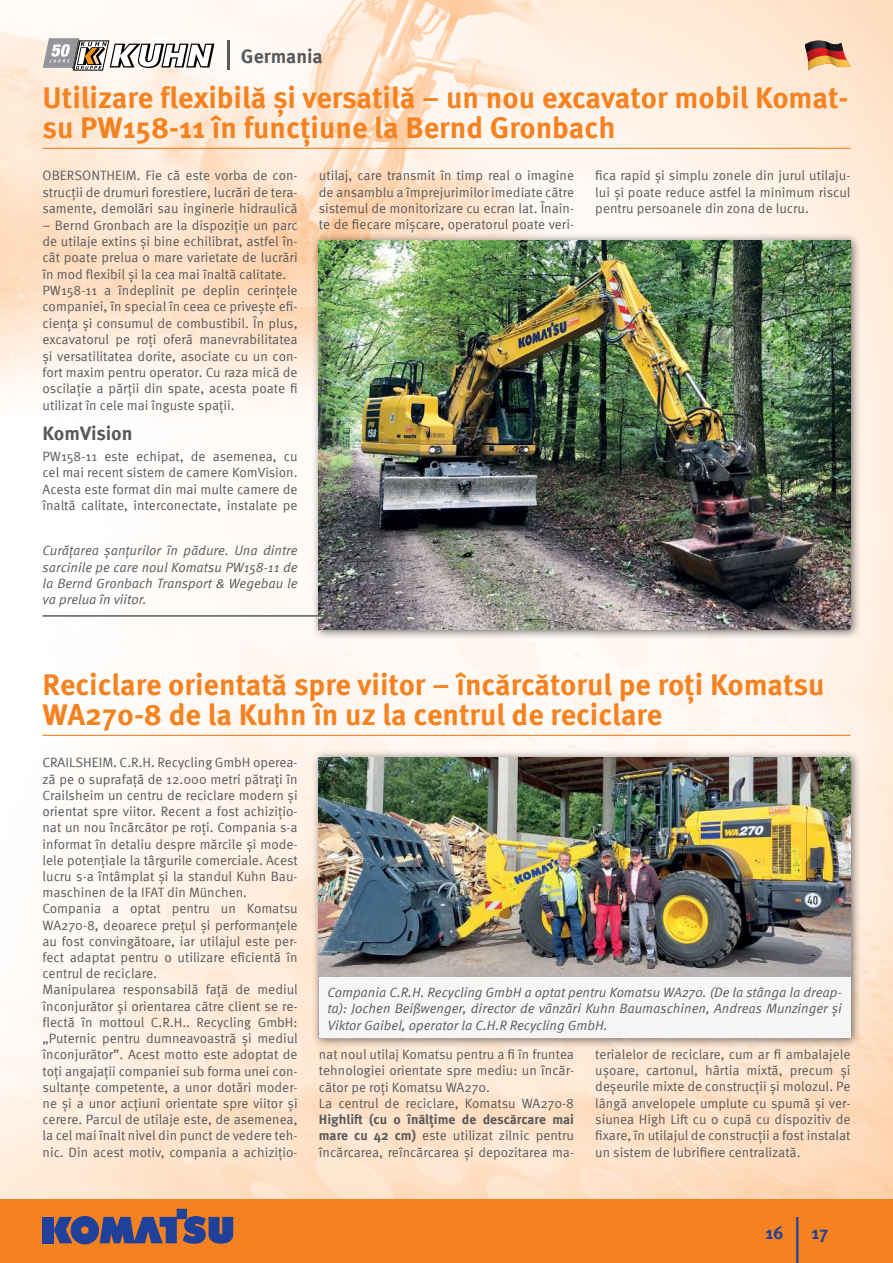
<style>
.page{position:relative;width:893px;height:1263px;background:#fff}
.page>*{position:absolute;margin:0;border:0;box-sizing:border-box;transform-origin:0 0}
.t1{font:700 30px/30px "Meta Pro";color:#f58220}
.t2{font:700 19.5px "Meta Pro";color:#58595b}
.t3{font:700 18px "Meta Pro";color:#21409a}
.t4{font:13.5px/16.2px "Meta Pro";color:#58595b;text-align:justify}
.t5{font:italic 13.5px/16.4px "Meta Pro";color:#58595b;text-align:justify}
.s1{font-weight:700}
</style>
<div class="page">
<img style="left:0;top:0;width:893px;height:1199px">
<div style="left:0;top:1199px;width:893px;height:64px;background:#f58220"></div>
<div style="left:43px;top:1217px;width:11px;height:26px;background:#21409a"></div>
<svg style="left:54px;top:1209px;width:179px;height:36px"></svg>
<hr style="left:796px;top:1217px;width:2px;height:46px;background:#21409a">
<hr style="left:43px;top:148px;width:807px;height:1px;background:#f58220">
<hr style="left:43px;top:735px;width:807px;height:1px;background:#f58220">
<div style="left:311px;top:232px;width:550px;height:408px;background:#000;opacity:.6"></div>
<img style="left:319px;top:240px;width:531px;height:389px">
<div style="left:311px;top:749px;width:550px;height:299px;background:#000;opacity:.6"></div>
<img style="left:319px;top:757px;width:531px;height:221px">
<hr style="left:43px;top:615px;width:294px;height:2px;background:#58595b">
<svg style="left:334px;top:613px;width:6px;height:6px"></svg>
<div style="left:319px;top:978px;width:531px;height:60px;background:#f7f6f6"></div>
<hr style="left:227px;top:41px;width:2px;height:29px;background:#58595b">
<svg style="left:43px;top:38px;width:171px;height:32px"></svg>
<img style="left:805px;top:41px;width:45px;height:29px">
<img style="left:805px;top:41px;width:38px;height:11px">
<img style="left:808px;top:56px;width:42px;height:14px">
<h2 class="t2" style="left:241px;top:41px;width:83px">Germania</h2>
<h1 class="t1" style="left:43px;top:81px;width:807px">Utilizare flexibilă și versatilă – un nou excavator mobil Komat&shy;su PW158-11 în funcțiune la Bernd Gronbach</h1>
<p class="t4" style="left:43px;top:167px;width:257px">OBERSONTHEIM. Fie că este vorba de con&shy;strucții de drumuri forestiere, lucrări de tera&shy;samente, demolări sau inginerie hidraulică</p>
<p class="t4" style="left:43px;top:216px;width:257px;text-align:left">– Bernd Gronbach are la dispoziție un parc de utilaje extins și bine echilibrat, astfel în&shy;cât poate prelua o mare varietate de lucrări în mod flexibil și la cea mai înaltă calitate.<br>PW158-11 a îndeplinit pe deplin cerințele companiei, în special în ceea ce privește efi&shy;ciența și consumul de combustibil. În plus, excavatorul pe roți oferă manevrabilitatea și versatilitatea dorite, asociate cu un con&shy;fort maxim pentru operator. Cu raza mică de oscilație a părții din spate, acesta poate fi utilizat în cele mai înguste spații.</p>
<h2 class="t2" style="left:43px;top:418px;width:92px">KomVision</h2>
<p class="t4" style="left:43px;top:447px;width:257px">PW158-11 este echipat, de asemenea, cu cel mai recent sistem de camere KomVision.<br>Acesta este format din mai multe camere de înaltă calitate, interconectate, instalate pe</p>
<p class="t5" style="left:43px;top:542px;width:257px">Curățarea șanțurilor în pădure. Una dintre sarcinile pe care noul Komatsu PW158-11 de la Bernd Gronbach Transport &amp; Wegebau le va prelua în viitor.</p>
<p class="t4" style="left:319px;top:167px;width:257px">utilaj, care transmit în timp real o imagine de ansamblu a împrejurimilor imediate către sistemul de monitorizare cu ecran lat. Înain&shy;te de fiecare mișcare, operatorul poate veri-</p>
<p class="t4" style="left:595px;top:167px;width:257px">fica rapid și simplu zonele din jurul utilaju&shy;lui și poate reduce astfel la minimum riscul pentru persoanele din zona de lucru.</p>
<h1 class="t1" style="left:43px;top:668px;width:783px">Reciclare orientată spre viitor – încărcătorul pe roți Komatsu<br>WA270-8 de la Kuhn în uz la centrul de reciclare</h1>
<p class="t4" style="left:43px;top:754px;width:257px;text-align:left">CRAILSHEIM. C.R.H. Recycling GmbH operea&shy;ză pe o suprafață de 12.000 metri pătrați în Crailsheim un centru de reciclare modern și orientat spre viitor. Recent a fost achizițio&shy;nat un nou încărcător pe roți. Compania s-a informat în detaliu despre mărcile și mode&shy;lele potențiale la târgurile comerciale. Acest lucru s-a întâmplat și la standul Kuhn Bau&shy;maschinen de la IFAT din München.<br>Compania a optat pentru un Komatsu WA270-8, deoarece prețul și performanțele au fost convingătoare, iar utilajul este per&shy;fect adaptat pentru o utilizare eficientă în centrul de reciclare.<br>Manipularea responsabilă față de mediul înconjurător și orientarea către client se re&shy;flectă în mottoul C.R.H.. Recycling GmbH: „Puternic pentru dumneavoastră și mediul înconjurător”. Acest motto este adoptat de toți angajații companiei sub forma unei con&shy;sultanțe competente, a unor dotări moder&shy;ne și a unor acțiuni orientate spre viitor și cerere. Parcul de utilaje este, de asemenea, la cel mai înalt nivel din punct de vedere teh&shy;nic. Din acest motiv, compania a achizițio-</p>
<p class="t5" style="left:327px;top:983px;width:516px">Compania C.R.H. Recycling GmbH a optat pentru Komatsu WA270. (De la stânga la dreap&shy;ta): Jochen Beißwenger, director de vânzări Kuhn Baumaschinen, Andreas Munzinger și Viktor Gaibel, operator la C.H.R Recycling GmbH.</p>
<p class="t4" style="left:319px;top:1045px;width:257px;text-align:left">nat noul utilaj Komatsu pentru a fi în fruntea tehnologiei orientate spre mediu: un încăr&shy;cător pe roți Komatsu WA270.<br>La centrul de reciclare, Komatsu WA270-8</p>
<p class="t4" style="left:319px;top:1110px;width:257px"><span class="s1">Highlift (cu o înălțime de descărcare mai mare cu 42 cm)</span> este utilizat zilnic pentru încărcarea, reîncărcarea și depozitarea ma-</p>
<p class="t4" style="left:595px;top:1045px;width:257px">terialelor de reciclare, cum ar fi ambalajele ușoare, cartonul, hârtia mixtă, precum și deșeurile mixte de construcții și molozul. Pe lângă anvelopele umplute cu spumă și ver&shy;siunea High Lift cu o cupă cu dispozitiv de fixare, în utilajul de construcții a fost instalat un sistem de lubrifiere centralizată.</p>
<h3 class="t3" style="left:765px;top:1219px;width:20px">16</h3>
<h3 class="t3" style="left:812px;top:1219px;width:18px">17</h3>
</div>
